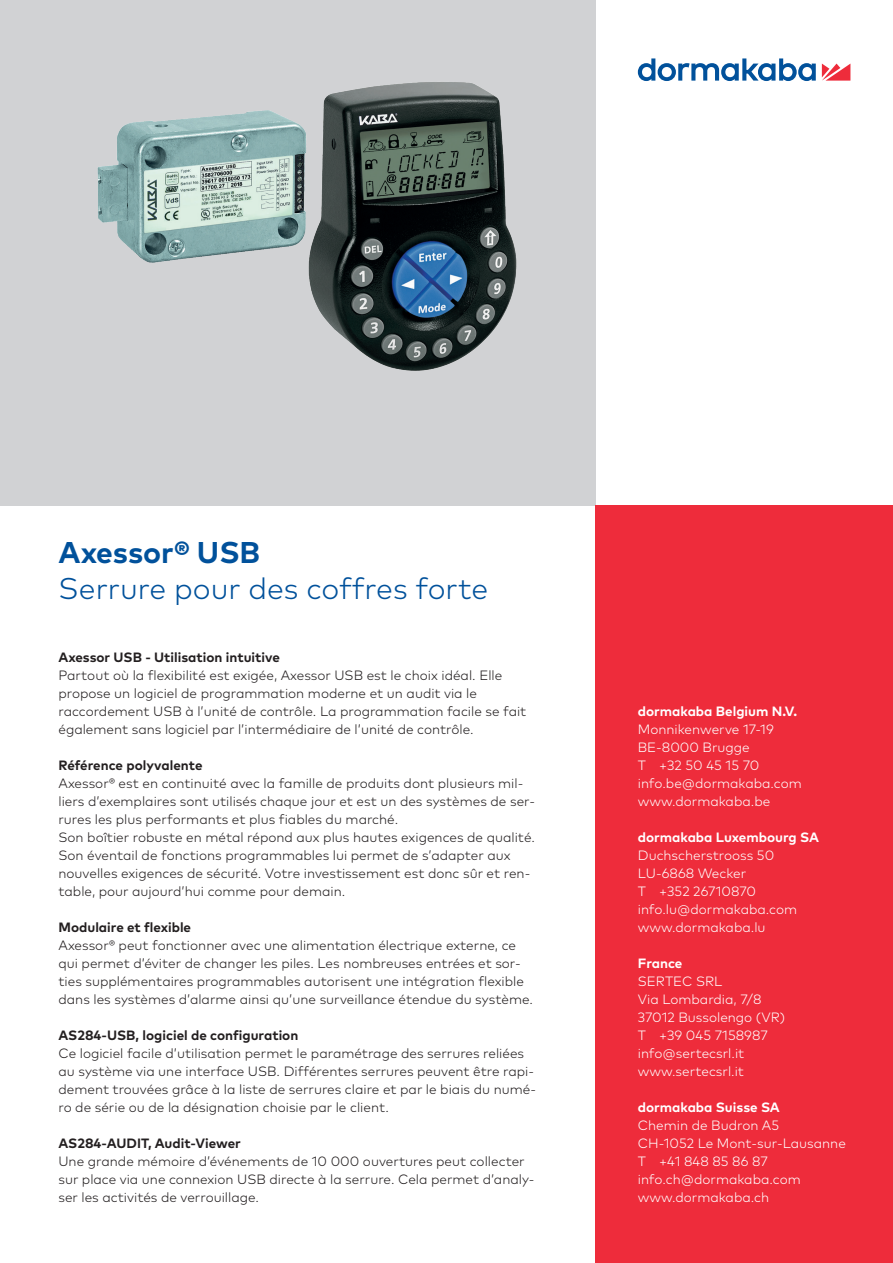
<style>
.page{position:relative;width:893px;height:1263px;background:#fff}
.page>*{position:absolute;margin:0;border:0;box-sizing:border-box;transform-origin:0 0}
.t1{font:300 30px "Mark Pro";color:#01519b}
.t2{font:700 30px "Mark Pro";color:#01519b}
.t3{font:300 13.5px/18px "Mark Pro";color:#231f20}
.t4{font:300 13.5px/18px "Mark Pro";color:#fff}
.t5{font:700 13.5px "Mark Pro";color:#231f20}
.t6{font:700 13.5px "Mark Pro";color:#fff}
</style>
<div class="page">
<div style="left:0;top:0;width:595px;height:505px;background:#d1d2d4"></div>
<img style="left:97px;top:82px;width:420px;height:289px">
<svg style="left:822px;top:64px;width:28px;height:17px"></svg>
<svg style="left:638px;top:58px;width:178px;height:23px"></svg>
<div style="left:595px;top:505px;width:298px;height:758px;background:#ee2c3b"></div>
<h1 class="t2" style="left:59px;top:529px;width:203px">Axessor® USB</h1>
<h1 class="t1" style="left:59px;top:565px;width:431px">Serrure pour des coffres forte</h1>
<p class="t5" style="left:58px;top:646px;width:223px">Axessor USB - Utilisation intuitive</p>
<p class="t3" style="left:58px;top:665px;width:469px">Partout où la flexibilité est exigée, Axessor USB est le choix idéal. Elle propose un logiciel de programmation moderne et un audit via le raccordement USB à l’unité de contrôle. La programmation facile se fait également sans logiciel par l’intermédiaire de l’unité de contrôle.</p>
<p class="t5" style="left:58px;top:754px;width:146px">Référence polyvalente</p>
<p class="t3" style="left:58px;top:773px;width:478px">Axessor® est en continuité avec la famille de produits dont plusieurs mil&shy;liers d’exemplaires sont utilisés chaque jour et est un des systèmes de ser&shy;rures les plus performants et plus fiables du marché.<br>Son boîtier robuste en métal répond aux plus hautes exigences de qualité.<br>Son éventail de fonctions programmables lui permet de s’adapter aux nouvelles exigences de sécurité. Votre investissement est donc sûr et ren&shy;table, pour aujourd’hui comme pour demain.</p>
<p class="t5" style="left:58px;top:916px;width:134px">Modulaire et flexible</p>
<p class="t3" style="left:58px;top:935px;width:476px">Axessor® peut fonctionner avec une alimentation électrique externe, ce qui permet d’éviter de changer les piles. Les nombreuses entrées et sor&shy;ties supplémentaires programmables autorisent une intégration flexible dans les systèmes d’alarme ainsi qu’une surveillance étendue du système.</p>
<p class="t5" style="left:58px;top:1024px;width:241px">AS284-USB, logiciel de configuration</p>
<p class="t3" style="left:58px;top:1043px;width:479px">Ce logiciel facile d’utilisation permet le paramétrage des serrures reliées au système via une interface USB. Différentes serrures peuvent être rapi&shy;dement trouvées grâce à la liste de serrures claire et par le biais du numé&shy;ro de série ou de la désignation choisie par le client.</p>
<p class="t5" style="left:58px;top:1132px;width:184px">AS284-AUDIT, Audit-Viewer</p>
<p class="t3" style="left:58px;top:1151px;width:477px">Une grande mémoire d’événements de 10 000 ouvertures peut collecter sur place via une connexion USB directe à la serrure. Cela permet d’analy&shy;ser les activités de verrouillage.</p>
<p class="t6" style="left:638px;top:700px;width:161px">dormakaba Belgium N.V.</p>
<p class="t4" style="left:638px;top:719px;width:166px">Monnikenwerve 17-19<br>BE-8000 Brugge<br>T +32 50 45 15 70 info.be@dormakaba.com www.dormakaba.be</p>
<p class="t6" style="left:638px;top:826px;width:183px">dormakaba Luxembourg SA</p>
<p class="t4" style="left:638px;top:845px;width:161px">Duchscherstrooss 50<br>LU-6868 Wecker<br>T +352 26710870 info.lu@dormakaba.com www.dormakaba.lu</p>
<p class="t6" style="left:638px;top:952px;width:46px">France</p>
<p class="t4" style="left:638px;top:971px;width:149px">SERTEC SRL<br>Via Lombardia, 7/8<br>37012 Bussolengo (VR)<br>T +39 045 7158987 info@sertecsrl.it www.sertecsrl.it</p>
<p class="t6" style="left:638px;top:1096px;width:144px">dormakaba Suisse SA</p>
<p class="t4" style="left:638px;top:1115px;width:210px">Chemin de Budron A5<br>CH-1052 Le Mont-sur-Lausanne<br>T +41 848 85 86 87 info.ch@dormakaba.com www.dormakaba.ch</p>
<p class="t6" style="left:725px;top:1096px;width:69px">chw iz AG</p>
<p class="t4" style="left:638px;top:1115px;width:134px">Mühlebühlstrasse 23<br>8620 Wetzikon</p>
<p class="t4" style="left:638px;top:1169px;width:113px">T: +41 44 931 61 11</p>
<p class="t4" style="left:761px;top:1187px;width:23px">om</p>
</div>
